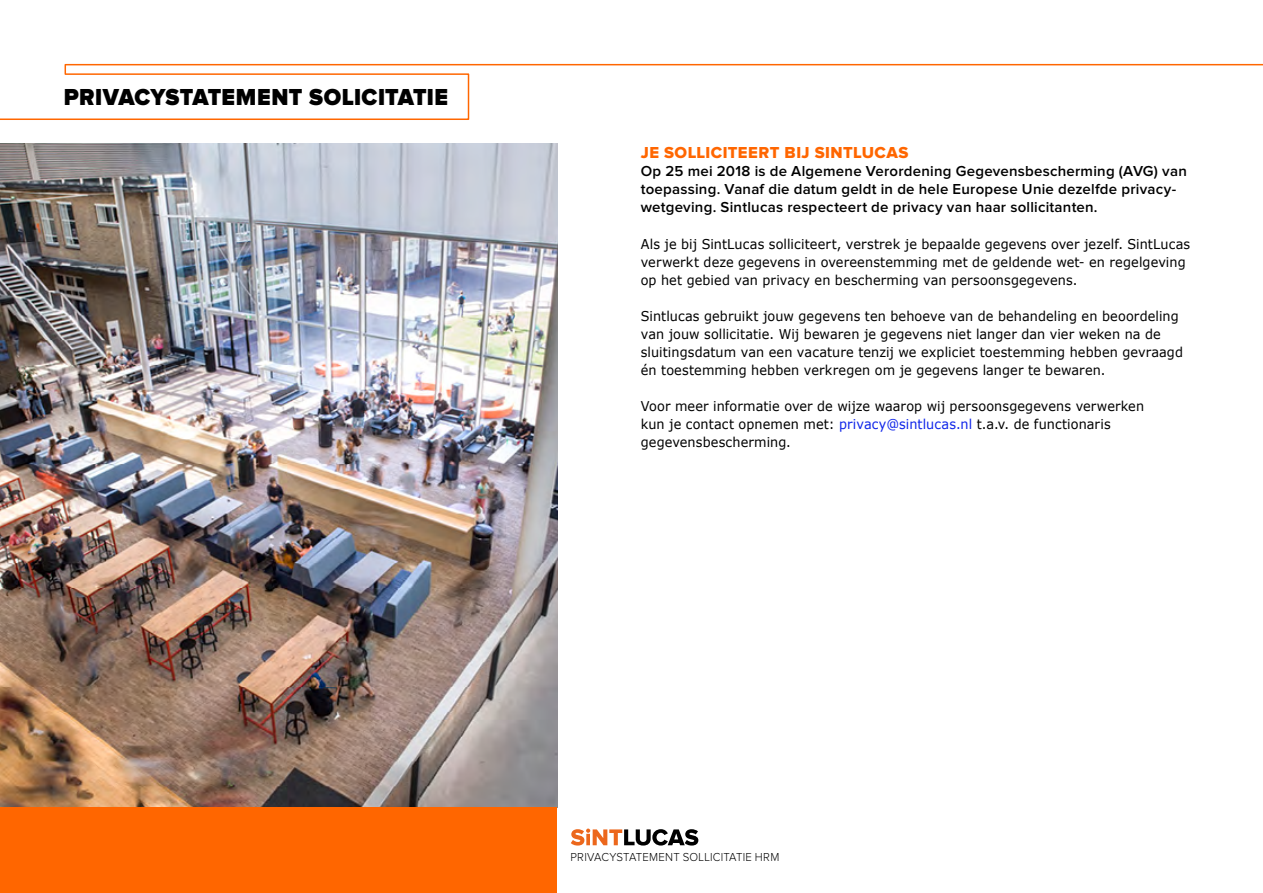
<style>
.page{position:relative;width:1263px;height:893px;background:#fff}
.page>*{position:absolute;margin:0;border:0;box-sizing:border-box;transform-origin:0 0}
.t1{font:900 24px "Proxima Nova";letter-spacing:.005em;color:#000;scale:.95 1}
.t2{font:16.5px "Proxima Nova Extrabld";letter-spacing:.025em;color:#f60}
.t3{font:600 15px/18px "Proxima Nova";letter-spacing:.015em;color:#000}
.t4{font:13.5px/18px "Verdana";letter-spacing:.005em;color:#000;scale:.95 1}
.t5{font:300 12px "Proxima Nova";letter-spacing:.02em;color:#000;scale:.95 1}
.s1{color:#0f25e9}
</style>
<div class="page">
<img style="left:0;top:144px;width:557px;height:664px">
<svg style="left:571px;top:829px;width:127px;height:16px"></svg>
<svg style="left:0;top:63px;width:1263px;height:57px"></svg>
<div style="left:0;top:808px;width:557px;height:85px;background:#f60"></div>
<h1 class="t1" style="left:64px;top:83px;width:406px">PRIVACYSTATEMENT SOLICITATIE</h1>
<p class="t2" style="left:641px;top:143px;width:269px">JE SOLLICITEERT BIJ SINTLUCAS</p>
<p class="t3" style="left:641px;top:162px;width:548px">Op 25 mei 2018 is de Algemene Verordening Gegevensbescherming (AVG) van toepassing. Vanaf die datum geldt in de hele Europese Unie dezelfde privacy&shy;wetgeving. Sintlucas respecteert de privacy van haar sollicitanten.</p>
<p class="t4" style="left:641px;top:235px;width:580px">Als je bij SintLucas solliciteert, verstrek je bepaalde gegevens over jezelf. SintLucas verwerkt deze gegevens in overeenstemming met de geldende wet- en regelgeving op het gebied van privacy en bescherming van persoonsgegevens.</p>
<p class="t4" style="left:641px;top:307px;width:572px">Sintlucas gebruikt jouw gegevens ten behoeve van de behandeling en beoordeling van jouw sollicitatie. Wij bewaren je gegevens niet langer dan vier weken na de sluitingsdatum van een vacature tenzij we expliciet toestemming hebben gevraagd én toestemming hebben verkregen om je gegevens langer te bewaren.</p>
<p class="t4" style="left:641px;top:397px;width:531px">Voor meer informatie over de wijze waarop wij persoonsgegevens verwerken kun je contact opnemen met: <span class="s1">privacy@sintlucas.nl</span> t.a.v. de functionaris gegevensbescherming.</p>
<p class="t5" style="left:571px;top:850px;width:221px">PRIVACYSTATEMENT SOLLICITATIE HRM</p>
</div>
